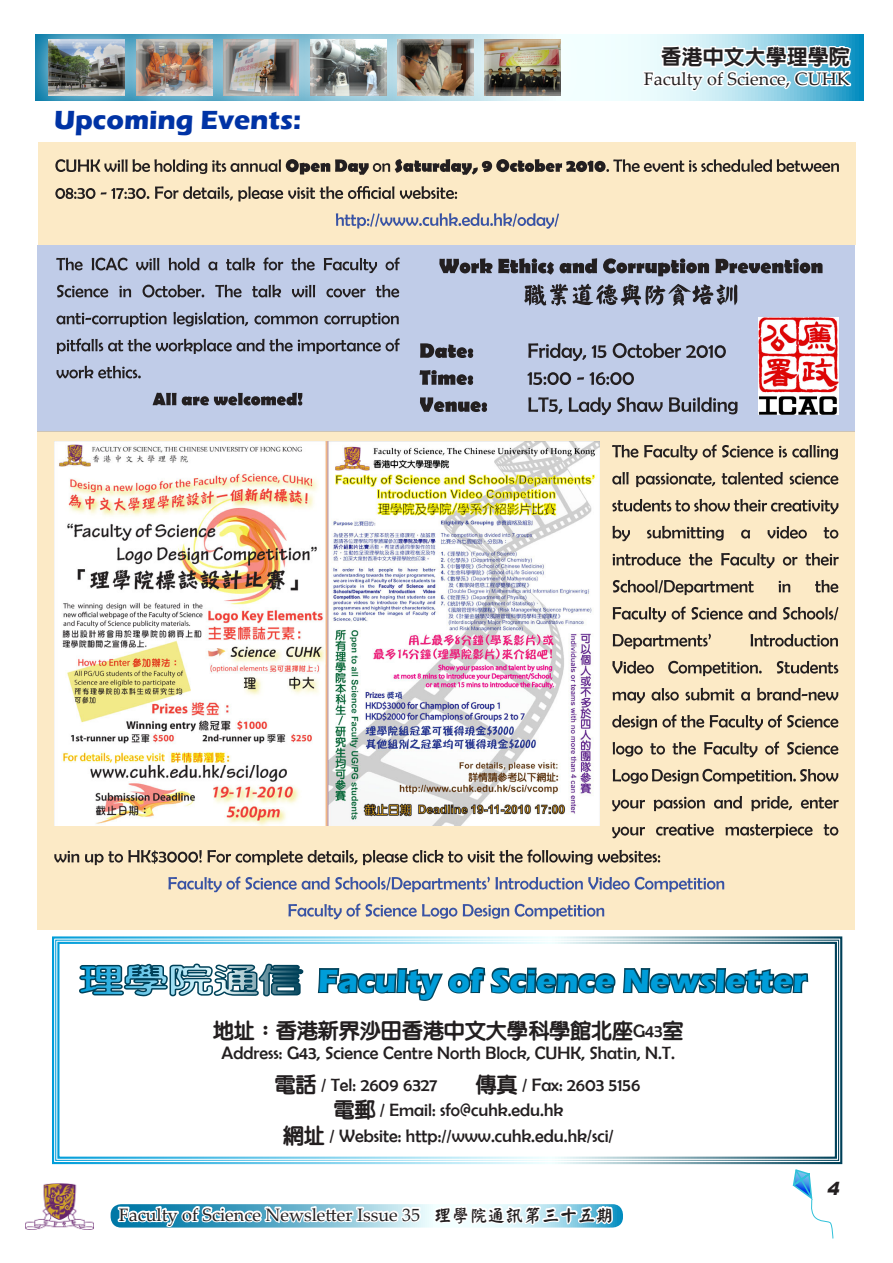
<style>
.page{position:relative;width:893px;height:1263px;background:#fff}
.page>*{position:absolute;margin:0;border:0;box-sizing:border-box;transform-origin:0 0}
.t1{font:700 33px "Eras ITC";color:#009dd9}
.t2{font:700 27px "Eras ITC";color:#0033a5}
.t3{font:800 21px "Han Wang Yen";color:#231f20}
.t4{font:800 21px "New Gothic";color:#231f20}
.t5{font:18px "Berlin Sans FB";color:#231f20}
.t6{font:18px "Palatino Linotype";color:#231f20}
.t7{font:italic 900 18px "Arial";color:#231f20}
.s1{font-family:"Berlin Sans FB";font-weight:400;font-size:18px}
.s2{font-family:"Han Wang Yen";font-weight:800;font-size:21px}
.s3{font-family:"DF Yan Kai W5 WINP BF"}
</style>
<div class="page">
<div style="left:19px;top:10px;width:132px;height:112px;background:#fff;opacity:.75"></div>
<img style="left:49px;top:40px;width:6px;height:56px">
<div style="left:107px;top:10px;width:131px;height:112px;background:#fff"></div>
<div style="left:38px;top:245px;width:817px;height:186px;background:#c0cce8"></div>
<div style="left:38px;top:431px;width:817px;height:499px;background:#fceac6"></div>
<div style="left:38px;top:143px;width:817px;height:102px;background:#fceac6"></div>
<svg style="left:336px;top:213px;width:223px;height:16px"></svg>
<svg style="left:55px;top:186px;width:402px;height:16px"></svg>
<img style="left:55px;top:27px;width:798px;height:148px">
<svg style="left:153px;top:392px;width:149px;height:13px"></svg>
<svg style="left:57px;top:366px;width:84px;height:12px"></svg>
<svg style="left:57px;top:338px;width:343px;height:16px"></svg>
<svg style="left:56px;top:312px;width:343px;height:15px"></svg>
<svg style="left:57px;top:285px;width:342px;height:12px"></svg>
<svg style="left:56px;top:257px;width:344px;height:16px"></svg>
<svg style="left:420px;top:397px;width:317px;height:18px"></svg>
<svg style="left:419px;top:370px;width:215px;height:15px"></svg>
<svg style="left:420px;top:343px;width:306px;height:18px"></svg>
<svg style="left:524px;top:284px;width:213px;height:22px"></svg>
<svg style="left:439px;top:258px;width:383px;height:18px"></svg>
<img style="left:759px;top:318px;width:80px;height:96px">
<svg style="left:612px;top:824px;width:226px;height:14px"></svg>
<svg style="left:612px;top:796px;width:227px;height:15px"></svg>
<svg style="left:613px;top:769px;width:225px;height:15px"></svg>
<svg style="left:613px;top:741px;width:225px;height:16px"></svg>
<svg style="left:612px;top:714px;width:226px;height:16px"></svg>
<svg style="left:612px;top:688px;width:226px;height:15px"></svg>
<svg style="left:612px;top:661px;width:226px;height:15px"></svg>
<svg style="left:613px;top:634px;width:225px;height:15px"></svg>
<svg style="left:613px;top:606px;width:225px;height:16px"></svg>
<svg style="left:613px;top:580px;width:225px;height:15px"></svg>
<svg style="left:613px;top:553px;width:226px;height:15px"></svg>
<svg style="left:613px;top:526px;width:225px;height:15px"></svg>
<svg style="left:612px;top:499px;width:226px;height:15px"></svg>
<svg style="left:612px;top:472px;width:226px;height:15px"></svg>
<svg style="left:612px;top:444px;width:226px;height:16px"></svg>
<img style="left:54px;top:441px;width:545px;height:385px">
<img style="left:26px;top:1183px;width:28px;height:47px">
<svg style="left:54px;top:849px;width:780px;height:390px"></svg>
<p class="t2" style="left:54px;top:105px;width:248px">Upcoming Events:</p>
<p class="t4" style="left:661px;top:46px;width:190px">香港中文大學理學院</p>
<p class="t6" style="left:644px;top:66px;width:207px">Faculty of Science, CUHK</p>
<p class="t1" style="left:318px;top:961px;width:491px">Faculty of Science Newsletter</p>
<p class="t3" style="left:213px;top:1019px;width:472px">地址：香港新界沙田香港中文大學科學館北座<span class="s1">G43</span>室</p>
<p class="t5" style="left:222px;top:1042px;width:455px">Address: G43, Science Centre North Block, CUHK, Shatin, N.T.</p>
<p class="t5" style="left:275px;top:1075px;width:164px"><span class="s2">電話</span> / Tel: 2609 6327</p>
<p class="t5" style="left:476px;top:1075px;width:166px"><span class="s2">傳真</span> / Fax: 2603 5156</p>
<p class="t5" style="left:333px;top:1100px;width:231px"><span class="s2">電郵</span> / Email: sfo@cuhk.edu.hk</p>
<p class="t5" style="left:283px;top:1125px;width:332px"><span class="s2">網址</span> / Website: http://www.cuhk.edu.hk/sci/</p>
<p class="t6" style="left:119px;top:1201px;width:496px">Faculty of Science Newsletter Issue 35 <span class="s3">理學院通訊第三十五期</span></p>
<p class="t7" style="left:827px;top:1178px;width:14px">4</p>
</div>
